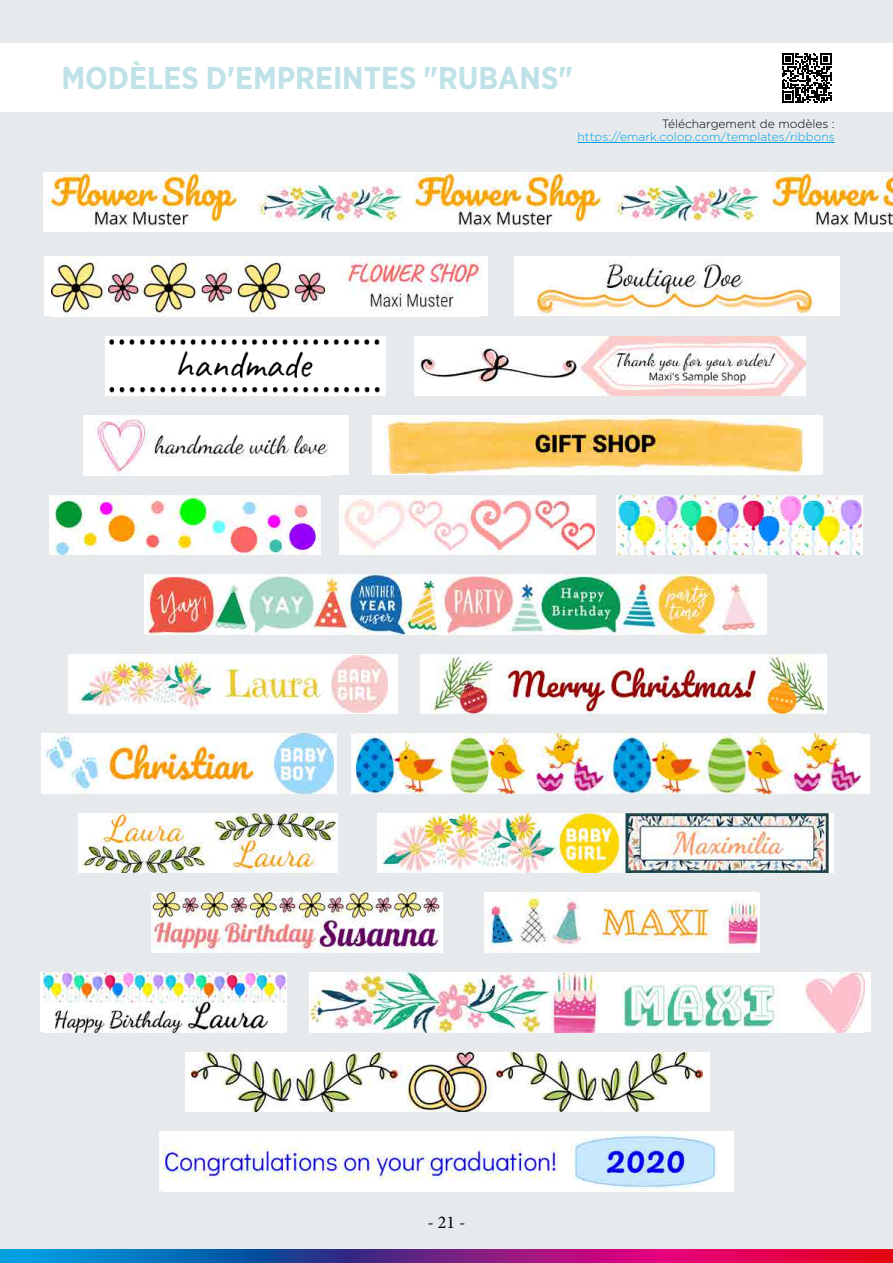
<style>
.page{position:relative;width:893px;height:1263px;background:#fff}
.page>*{position:absolute;margin:0;border:0;box-sizing:border-box;transform-origin:0 0}
.t1{font:700 31.5px "Gotham Narrow";color:#bee2e7}
.t2{font:18px "Minion Pro";color:#000}
.t3{font:300 12px "Gotham";color:#009fe3}
.t4{font:300 12px "Gotham";color:#000}
</style>
<div class="page">
<div style="left:0;top:0;width:893px;height:1254px;background:#e7eaec"></div>
<div style="left:0;top:44px;width:893px;height:68px;background:#fff"></div>
<svg style="left:0;top:1249px;width:893px;height:14px;background:#713187"></svg>
<svg style="left:160px;top:1131px;width:573px;height:60px"></svg>
<img style="left:163px;top:1132px;width:570px;height:59px">
<div style="left:69px;top:654px;width:328px;height:60px;background:#fff"></div>
<img style="left:79px;top:656px;width:309px;height:56px">
<img style="left:420px;top:654px;width:403px;height:60px">
<img style="left:152px;top:893px;width:290px;height:59px">
<img style="left:485px;top:893px;width:272px;height:59px">
<img style="left:42px;top:734px;width:291px;height:59px">
<div style="left:351px;top:734px;width:519px;height:59px;background:#fff"></div>
<img style="left:356px;top:734px;width:505px;height:59px">
<img style="left:43px;top:972px;width:243px;height:60px">
<img style="left:311px;top:972px;width:553px;height:60px">
<img style="left:147px;top:575px;width:617px;height:59px">
<div style="left:44px;top:256px;width:444px;height:60px;background:#fff"></div>
<img style="left:51px;top:256px;width:430px;height:60px">
<img style="left:514px;top:256px;width:325px;height:60px">
<div style="left:44px;top:172px;width:849px;height:60px;background:#fff"></div>
<div style="left:185px;top:1052px;width:524px;height:59px;background:#fff"></div>
<img style="left:192px;top:1052px;width:511px;height:59px">
<img style="left:415px;top:336px;width:390px;height:60px">
<img style="left:108px;top:336px;width:276px;height:60px">
<div style="left:377px;top:813px;width:456px;height:60px;background:#fff"></div>
<img style="left:382px;top:813px;width:446px;height:60px">
<img style="left:78px;top:813px;width:258px;height:60px">
<div style="left:373px;top:416px;width:449px;height:59px;background:#fff"></div>
<img style="left:384px;top:417px;width:421px;height:57px">
<div style="left:84px;top:416px;width:264px;height:59px;background:#fff"></div>
<img style="left:94px;top:416px;width:234px;height:59px">
<img style="left:619px;top:495px;width:242px;height:60px">
<img style="left:341px;top:495px;width:253px;height:60px">
<img style="left:49px;top:495px;width:271px;height:60px">
<img style="left:44px;top:173px;width:196px;height:55px">
<img style="left:258px;top:173px;width:635px;height:55px">
<hr style="left:578px;top:142px;width:257px;height:1px;background:#009fe3">
<svg style="left:782px;top:53px;width:50px;height:50px"></svg>
<h1 class="t1" style="left:61px;top:58px;width:513px">MODÈLES D'EMPREINTES "RUBANS"</h1>
<p class="t4" style="left:662px;top:116px;width:174px">Téléchargement de modèles :</p>
<p class="t3" style="left:578px;top:129px;width:259px">https://emark.colop.com/templates/ribbons</p>
<h2 class="t2" style="left:427px;top:1210px;width:40px">- 21 -</h2>
</div>
